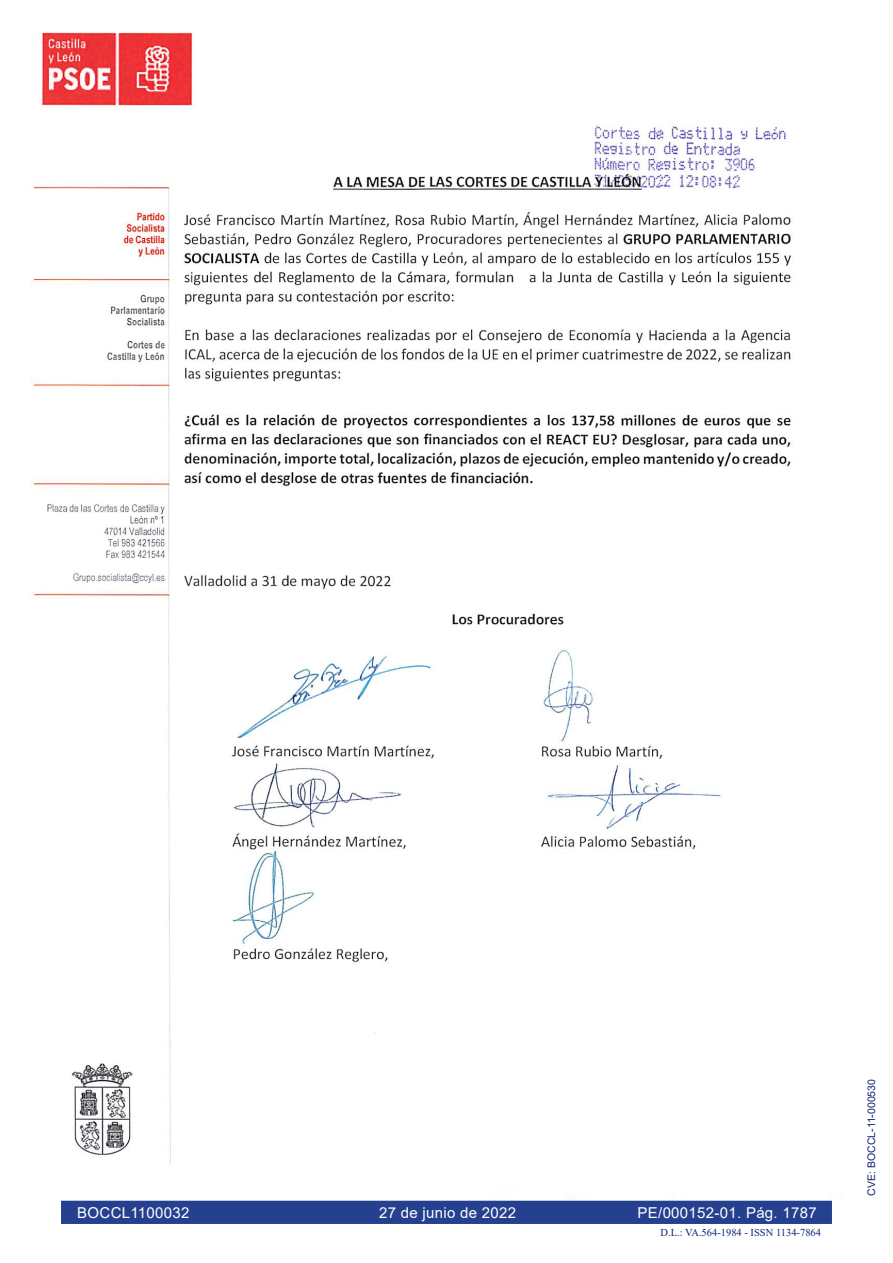
<style>
.page{position:relative;width:893px;height:1263px;background:#fff}
.page>*{position:absolute;margin:0;border:0;box-sizing:border-box;transform-origin:0 0}
.E_CVE{font:15px "Arial";letter-spacing:.02em;color:#fff}
.t1{font:10.5px "Times New Roman";color:#132477}
.t2{font:10.5px "Arial";color:#132477}
</style>
<div class="page">
<div style="left:60px;top:1200px;width:773px;height:25px;background:#25408f"></div>
<div style="left:60px;top:1199px;width:773px;height:26px;border:2px solid #fff"></div>
<img style="left:31px;top:32px;width:802px;height:1168px">
<p class="E_CVE" style="left:77px;top:1202px;width:114px">BOCCL1100032</p>
<p class="E_CVE" style="left:379px;top:1202px;width:139px">27 de junio de 2022</p>
<p class="E_CVE" style="left:638px;top:1202px;width:181px">PE/000152-01. Pág. 1787</p>
<p class="t1" style="left:661px;top:1225px;width:162px">D.L.: VA.564-1984 - ISSN 1134-7864</p>
<p class="t2" style="left:864px;top:1195px;width:118px;rotate:-90deg">CVE: BOCCL-11-000530</p>
</div>
